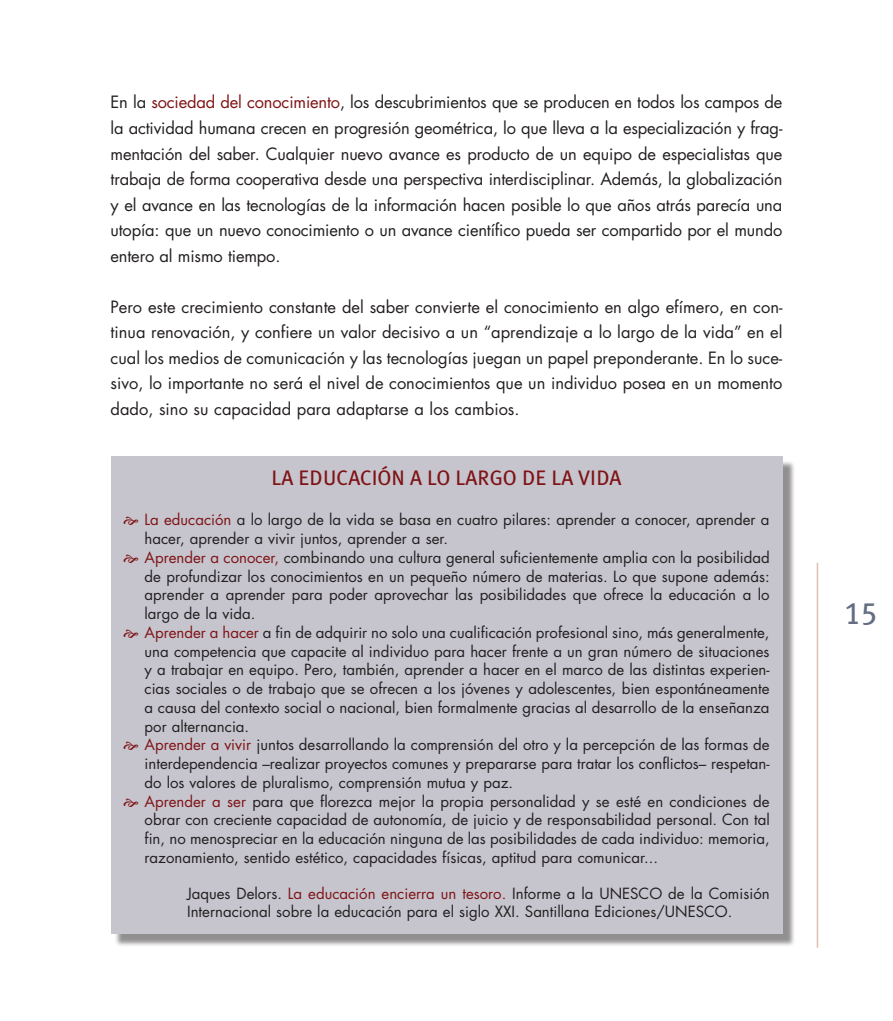
<style>
.page{position:relative;width:893px;height:1021px;background:#fff}
.page>*{position:absolute;margin:0;border:0;box-sizing:border-box;transform-origin:0 0}
.t1{font:31.5px "Meta Plus Book Caps";color:#646e83}
.t2{font:21px "Meta Plus Book Caps";color:#7f1315}
.t3{font:16.5px/25.5px "Futura Std";color:#231f20;text-align:justify}
.t4{font:15px/18.8px "Futura Std";color:#231f20}
.s1{color:#7f1315}
</style>
<div class="page">
<hr style="left:817px;top:562px;width:1px;height:385px;background:#ddc0b2">
<div style="left:114px;top:459px;width:681px;height:488px;background:#231f20;opacity:.5"></div>
<div style="left:111px;top:456px;width:671px;height:477px;background:#c6c5ce"></div>
<p class="t3" style="left:111px;top:90px;width:673px">En la <span class="s1">sociedad del conocimiento</span>, los descubrimientos que se producen en todos los campos de la actividad humana crecen en progresión geométrica, lo que lleva a la especialización y frag&shy;mentación del saber. Cualquier nuevo avance es producto de un equipo de especialistas que trabaja de forma cooperativa desde una perspectiva interdisciplinar. Además, la globalización y el avance en las tecnologías de la información hacen posible lo que años atrás parecía una utopía: que un nuevo conocimiento o un avance científico pueda ser compartido por el mundo entero al mismo tiempo.</p>
<p class="t3" style="left:111px;top:294px;width:673px">Pero este crecimiento constante del saber convierte el conocimiento en algo efímero, en con&shy;tinua renovación, y confiere un valor decisivo a un “aprendizaje a lo largo de la vida” en el cual los medios de comunicación y las tecnologías juegan un papel preponderante. En lo suce&shy;sivo, lo importante no será el nivel de conocimientos que un individuo posea en un momento dado, sino su capacidad para adaptarse a los cambios.</p>
<h2 class="t2" style="left:271px;top:466px;width:352px">LA EDUCACIÓN A LO LARGO DE LA VIDA</h2>
<p class="t4" style="left:145px;top:510px;width:627px"><span class="s1">La educación</span> a lo largo de la vida se basa en cuatro pilares: aprender a conocer, aprender a hacer, aprender a vivir juntos, aprender a ser.<br><span class="s1">Aprender a conocer,</span> combinando una cultura general suficientemente amplia con la posibilidad de profundizar los conocimientos en un pequeño número de materias. Lo que supone además: aprender a aprender para poder aprovechar las posibilidades que ofrece la educación a lo largo de la vida.<br><span class="s1">Aprender a hacer</span> a fin de adquirir no solo una cualificación profesional sino, más generalmente, una competencia que capacite al individuo para hacer frente a un gran número de situaciones y a trabajar en equipo. Pero, también, aprender a hacer en el marco de las distintas experien&shy;cias sociales o de trabajo que se ofrecen a los jóvenes y adolescentes, bien espontáneamente a causa del contexto social o nacional, bien formalmente gracias al desarrollo de la enseñanza por alternancia.<br><span class="s1">Aprender a vivir</span> juntos desarrollando la comprensión del otro y la percepción de las formas de interdependencia –realizar proyectos comunes y prepararse para tratar los conflictos– respetan&shy;do los valores de pluralismo, comprensión mutua y paz.<br><span class="s1">Aprender a ser</span> para que florezca mejor la propia personalidad y se esté en condiciones de obrar con creciente capacidad de autonomía, de juicio y de responsabilidad personal. Con tal fin, no menospreciar en la educación ninguna de las posibilidades de cada individuo: memoria, razonamiento, sentido estético, capacidades físicas, aptitud para comunicar...</p>
<p class="t4" style="left:187px;top:884px;width:584px;line-height:18px">Jaques Delors. <span class="s1">La educación encierra un tesoro.</span> Informe a la UNESCO de la Comisión<br>Internacional sobre la educación para el siglo XXI. Santillana Ediciones/UNESCO.</p>
<h1 class="t1" style="left:844px;top:594px;width:35px">15</h1>
</div>
